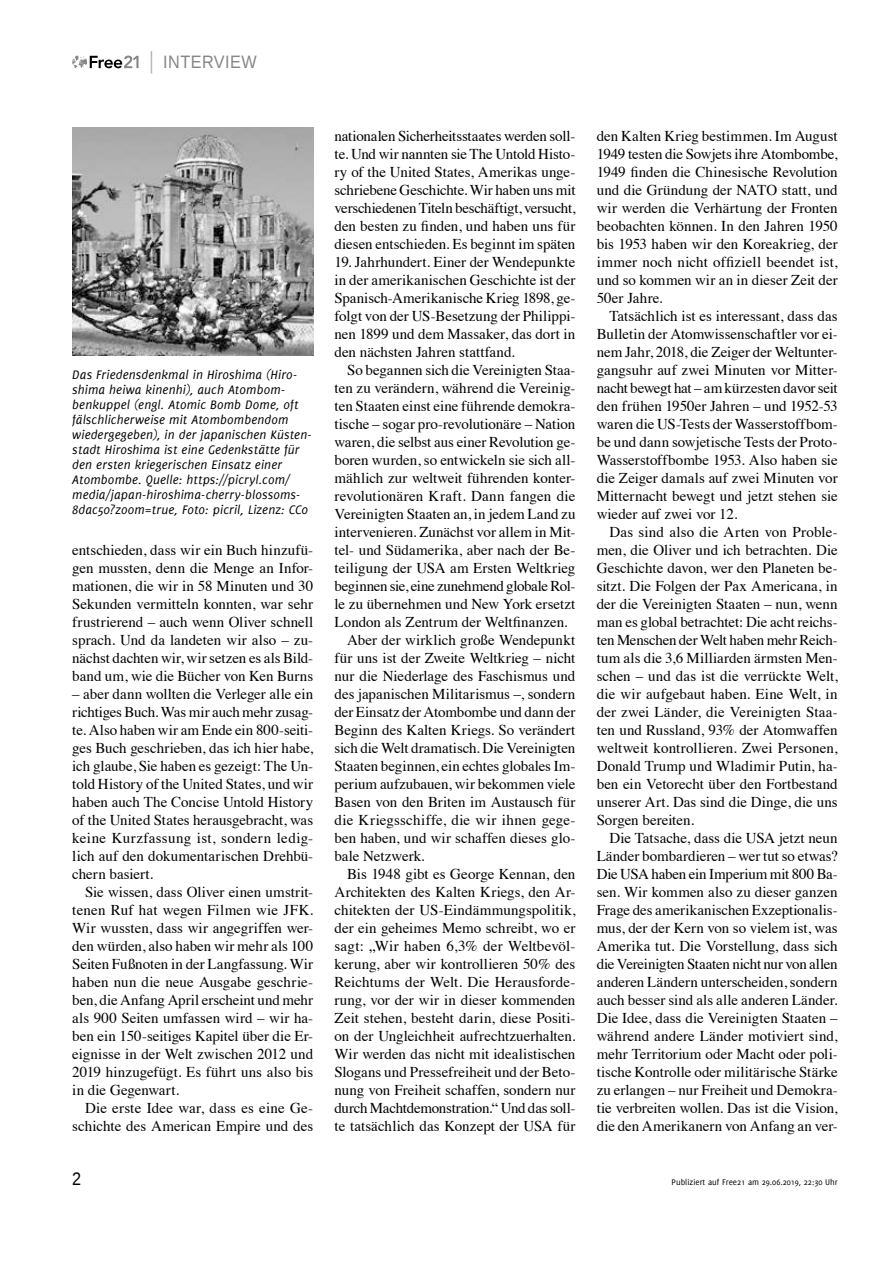
<style>
.page{position:relative;width:893px;height:1263px;background:#fff}
.page>*{position:absolute;margin:0;border:0;box-sizing:border-box;transform-origin:0 0}
.t1{font:18px "Liberation Sans";letter-spacing:.03em;color:#868686;scale:.9 1}
.t2{font:18px "Liberation Sans";color:#000;scale:.9 1}
.t3{font:15px/18px "Times";color:#000;text-align:justify}
.t4{font:15px "Times";letter-spacing:-.025em;color:#000}
.t5{font:15px "Times";letter-spacing:-.02em;color:#000}
.t6{font:italic 13.5px/15px "Delicious";letter-spacing:.01em;color:#000}
.t7{font:9px "Delicious";color:#000}
</style>
<div class="page">
<svg style="left:72px;top:55px;width:67px;height:13px"></svg>
<svg style="left:151px;top:51px;width:1px;height:23px"></svg>
<img style="left:72px;top:128px;width:241px;height:227px">
<p class="t1" style="left:163px;top:52px;width:106px">INTERVI EW</p>
<p class="t6" style="left:72px;top:367px;width:241px">Das Friedensdenkmal in Hiroshima (Hiro&shy;shima heiwa kinenhi), auch Atombom&shy;benkuppel (engl. Atomic Bomb Dome, oft fälschlicherweise mit Atombombendom wiedergegeben), in der japanischen Küsten&shy;stadt Hiroshima ist eine Gedenkstätte für den ersten kriegerischen Einsatz einer Atombombe. Quelle: https://picryl.com/ media/japan-hiroshima-cherry-blossoms-8dac50?zoom=true, Foto: picril, Lizenz: CC0</p>
<p class="t3" style="left:72px;top:540px;width:242px">entschieden, dass wir ein Buch hinzufü&shy;gen mussten, denn die Menge an Infor&shy;mationen, die wir in 58 Minuten und 30<br>Sekunden vermitteln konnten, war sehr frustrierend – auch wenn Oliver schnell sprach. Und da landeten wir also – zu&shy;nächst dachten wir, wir setzen es als Bild&shy;band um, wie die Bücher von Ken Burns</p>
<p class="t3" style="left:72px;top:684px;width:242px">– aber dann wollten die Verleger alle ein richtiges Buch. Was mir auch mehr zusag&shy;te. Also haben wir am Ende ein 800-seiti&shy;ges Buch geschrieben, das ich hier habe, ich glaube, Sie haben es gezeigt: The Un&shy;told History of the United States, und wir haben auch The Concise Untold History of the United States herausgebracht, was keine Kurzfassung ist, sondern ledig&shy;lich auf den dokumentarischen Drehbü&shy;chern basiert.</p>
<p class="t3" style="left:72px;top:882px;width:242px;text-indent:13px">Sie wissen, dass Oliver einen umstrit&shy;tenen Ruf hat wegen Filmen wie JFK.<br>Wir wussten, dass wir angegriffen wer&shy;den würden, also haben wir mehr als 100<br>Seiten Fußnoten in der Langfassung. Wir haben nun die neue Ausgabe geschrie&shy;ben, die Anfang April erscheint und mehr als 900 Seiten umfassen wird – wir ha&shy;ben ein 150-seitiges Kapitel über die Er&shy;eignisse in der Welt zwischen 2012 und 2019 hinzugefügt. Es führt uns also bis in die Gegenwart.</p>
<p class="t3" style="left:72px;top:1098px;width:242px;text-align:right">Die erste Idee war, dass es eine Ge&shy;schichte des American Empire und des</p>
<p class="t3" style="left:334px;top:126px;width:242px">nationalen Sicherheitsstaates werden soll&shy;te. Und wir nannten sie The Untold Histo&shy;ry of the United States, Amerikas unge&shy;schriebene Geschichte. Wir haben uns mit verschiedenen Titeln beschäftigt, versucht, den besten zu finden, und haben uns für diesen entschieden. Es beginnt im späten</p>
<p class="t3" style="left:334px;top:252px;width:242px">19. Jahrhundert. Einer der Wendepunkte in der amerikanischen Geschichte ist der Spanisch-Amerikanische Krieg 1898, ge&shy;folgt von der US-Besetzung der Philippi&shy;nen 1899 und dem Massaker, das dort in den nächsten Jahren stattfand.</p>
<p class="t3" style="left:347px;top:360px;width:230px">So begannen sich die Vereinigten Staa-</p>
<p class="t3" style="left:334px;top:378px;width:242px">ten zu verändern, während die Vereinig-</p>
<p class="t3" style="left:334px;top:396px;width:242px">ten Staaten einst eine führende demokra-</p>
<p class="t3" style="left:334px;top:414px;width:242px">tische – sogar pro-revolutionäre – Nation</p>
<p class="t3" style="left:334px;top:432px;width:242px">waren, die selbst aus einer Revolution ge-</p>
<p class="t3" style="left:334px;top:450px;width:242px">boren wurden, so entwickeln sie sich all-</p>
<p class="t3" style="left:334px;top:468px;width:242px">mählich zur weltweit führenden konter-</p>
<p class="t3" style="left:334px;top:486px;width:242px">revolutionären Kraft. Dann fangen die</p>
<p class="t3" style="left:334px;top:504px;width:242px">Vereinigten Staaten an, in jedem Land zu</p>
<p class="t3" style="left:334px;top:522px;width:242px">intervenieren. Zunächst vor allem in Mit-</p>
<p class="t3" style="left:334px;top:540px;width:242px">tel- und Südamerika, aber nach der Be-</p>
<p class="t3" style="left:334px;top:558px;width:242px">teiligung der USA am Ersten Weltkrieg</p>
<p class="t4" style="left:334px;top:572px;width:242px">beginnen sie, eine zunehmend globale Rol-</p>
<p class="t3" style="left:334px;top:594px;width:242px">le zu übernehmen und New York ersetzt</p>
<p class="t3" style="left:334px;top:612px;width:235px">London als Zentrum der Weltfinanzen.</p>
<p class="t3" style="left:347px;top:630px;width:230px">Aber der wirklich große Wendepunkt</p>
<p class="t3" style="left:334px;top:648px;width:242px">für uns ist der Zweite Weltkrieg – nicht</p>
<p class="t3" style="left:334px;top:666px;width:242px">nur die Niederlage des Faschismus und</p>
<p class="t3" style="left:334px;top:684px;width:242px">des japanischen Militarismus –, sondern</p>
<p class="t3" style="left:334px;top:702px;width:242px">der Einsatz der Atombombe und dann der</p>
<p class="t3" style="left:334px;top:720px;width:242px">Beginn des Kalten Kriegs. So verändert</p>
<p class="t3" style="left:334px;top:738px;width:242px">sich die Welt dramatisch. Die Vereinigten</p>
<p class="t3" style="left:334px;top:756px;width:242px">Staaten beginnen, ein echtes globales Im-</p>
<p class="t3" style="left:334px;top:774px;width:242px">perium aufzubauen, wir bekommen viele</p>
<p class="t3" style="left:334px;top:792px;width:242px">Basen von den Briten im Austausch für</p>
<p class="t3" style="left:334px;top:810px;width:242px">die Kriegsschiffe, die wir ihnen gege-</p>
<p class="t3" style="left:334px;top:828px;width:242px">ben haben, und wir schaffen dieses glo-</p>
<p class="t3" style="left:334px;top:846px;width:92px">bale Netzwerk.</p>
<p class="t3" style="left:347px;top:864px;width:230px">Bis 1948 gibt es George Kennan, den</p>
<p class="t3" style="left:334px;top:882px;width:242px">Architekten des Kalten Kriegs, den Ar-</p>
<p class="t3" style="left:334px;top:900px;width:242px">chitekten der US-Eindämmungspolitik,</p>
<p class="t3" style="left:334px;top:918px;width:242px">der ein geheimes Memo schreibt, wo er</p>
<p class="t3" style="left:334px;top:936px;width:242px">sagt: „Wir haben 6,3% der Weltbevöl-</p>
<p class="t3" style="left:334px;top:954px;width:242px">kerung, aber wir kontrollieren 50% des</p>
<p class="t3" style="left:334px;top:972px;width:242px">Reichtums der Welt. Die Herausforde-</p>
<p class="t3" style="left:334px;top:990px;width:242px">rung, vor der wir in dieser kommenden</p>
<p class="t3" style="left:334px;top:1008px;width:242px">Zeit stehen, besteht darin, diese Positi-</p>
<p class="t3" style="left:334px;top:1026px;width:242px">on der Ungleichheit aufrechtzuerhalten.</p>
<p class="t3" style="left:334px;top:1044px;width:242px">Wir werden das nicht mit idealistischen</p>
<p class="t3" style="left:334px;top:1062px;width:242px">Slogans und Pressefreiheit und der Beto-</p>
<p class="t3" style="left:334px;top:1080px;width:242px">nung von Freiheit schaffen, sondern nur</p>
<p class="t5" style="left:334px;top:1094px;width:242px">durch Machtdemonstration.“ Und das soll-</p>
<p class="t3" style="left:334px;top:1116px;width:242px">te tatsächlich das Konzept der USA für</p>
<p class="t3" style="left:597px;top:126px;width:242px">den Kalten Krieg bestimmen. Im August 1949 testen die Sowjets ihre Atombombe, 1949 finden die Chinesische Revolution und die Gründung der NATO statt, und wir werden die Verhärtung der Fronten beobachten können. In den Jahren 1950 bis 1953 haben wir den Koreakrieg, der immer noch nicht offiziell beendet ist, und so kommen wir an in dieser Zeit der 50er Jahre.</p>
<p class="t3" style="left:597px;top:306px;width:242px;text-indent:13px">Tatsächlich ist es interessant, dass das Bulletin der Atomwissenschaftler vor ei&shy;nem Jahr, 2018, die Zeiger der Weltunter&shy;gangsuhr auf zwei Minuten vor Mitter&shy;nacht bewegt hat – am kürzesten davor seit den frühen 1950er Jahren – und 1952-53 waren die US-Tests der Wasserstoffbom&shy;be und dann sowjetische Tests der Proto-Wasserstoffbombe 1953. Also haben sie die Zeiger damals auf zwei Minuten vor Mitternacht bewegt und jetzt stehen sie wieder auf zwei vor 12.</p>
<p class="t3" style="left:597px;top:522px;width:242px;text-indent:13px">Das sind also die Arten von Proble&shy;men, die Oliver und ich betrachten. Die Geschichte davon, wer den Planeten be&shy;sitzt. Die Folgen der Pax Americana, in der die Vereinigten Staaten – nun, wenn man es global betrachtet: Die acht reichs&shy;ten Menschen der Welt haben mehr Reich&shy;tum als die 3,6 Milliarden ärmsten Men&shy;schen – und das ist die verrückte Welt, die wir aufgebaut haben. Eine Welt, in der zwei Länder, die Vereinigten Staa&shy;ten und Russland, 93% der Atomwaffen weltweit kontrollieren. Zwei Personen, Donald Trump und Wladimir Putin, ha&shy;ben ein Vetorecht über den Fortbestand unserer Art. Das sind die Dinge, die uns Sorgen bereiten.</p>
<p class="t3" style="left:597px;top:828px;width:242px;text-indent:13px">Die Tatsache, dass die USA jetzt neun Länder bombardieren – wer tut so etwas?<br>Die USA haben ein Imperium mit 800 Ba&shy;sen. Wir kommen also zu dieser ganzen Frage des amerikanischen Exzeptionalis&shy;mus, der der Kern von so vielem ist, was Amerika tut. Die Vorstellung, dass sich die Vereinigten Staaten nicht nur von allen anderen Ländern unterscheiden, sondern auch besser sind als alle anderen Länder.<br>Die Idee, dass die Vereinigten Staaten – während andere Länder motiviert sind, mehr Territorium oder Macht oder poli&shy;tische Kontrolle oder militärische Stärke zu erlangen – nur Freiheit und Demokra&shy;tie verbreiten wollen. Das ist die Vision, die den Amerikanern von Anfang an ver-</p>
<p class="t2" style="left:72px;top:1169px;width:12px">2</p>
<p class="t7" style="left:672px;top:1177px;width:168px">Publiziert auf Free21 am 29.06.2019, 22:30 Uhr</p>
</div>
